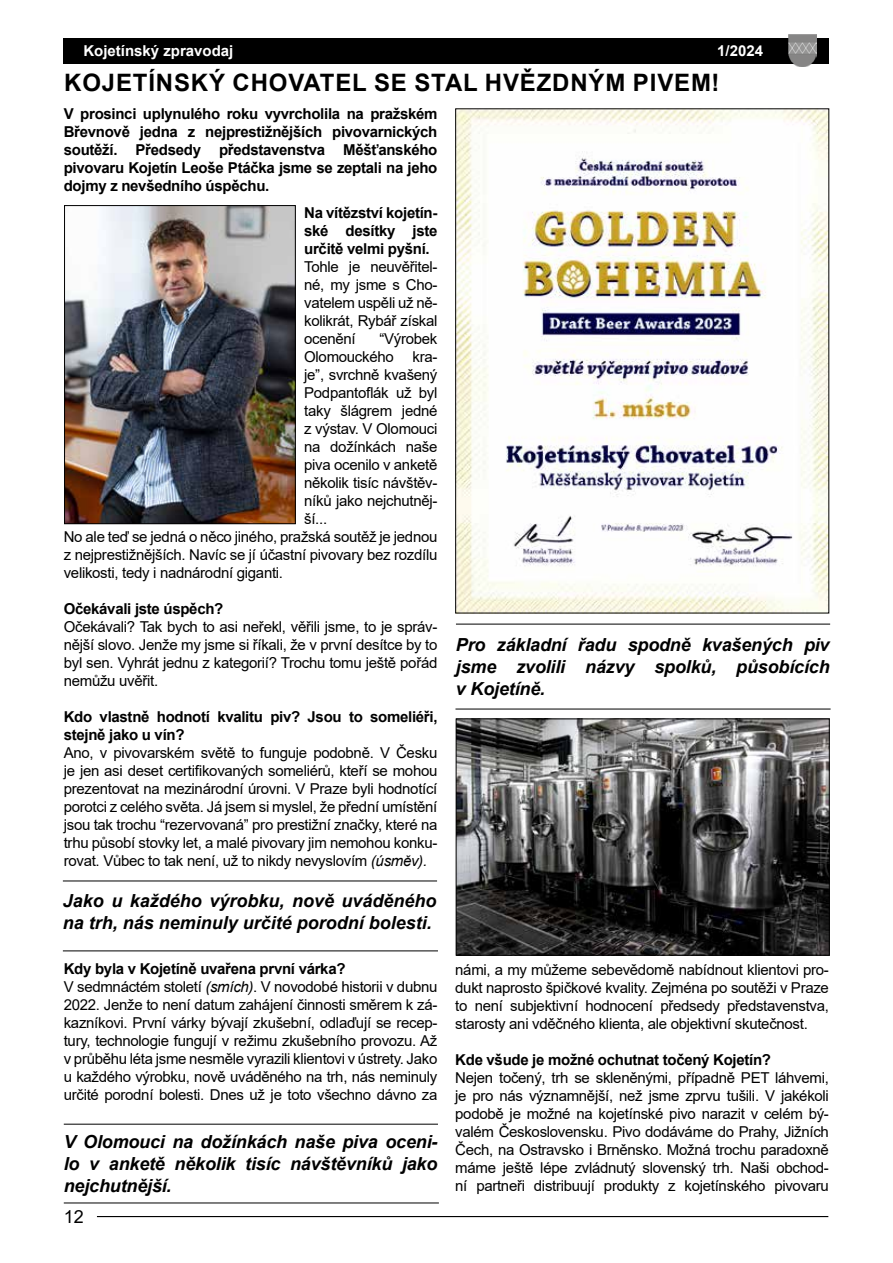
<style>
.page{position:relative;width:893px;height:1263px;background:#fff}
.page>*{position:absolute;margin:0;border:0;box-sizing:border-box;transform-origin:0 0}
.t1{font:700 24px "Arial";letter-spacing:.035em;color:#000}
.t2{font:italic 700 18px/21.6px "Arial";letter-spacing:-.01em;color:#000;text-align:justify}
.t3{font:18px "Arial";color:#000}
.t4{font:15px/18px "Arial";letter-spacing:-.02em;color:#000;text-align:justify}
.t5{font:700 15px/18px "Arial";letter-spacing:-.02em;color:#000;text-align:justify}
.t6{font:700 15px "Arial";color:#fff}
.s1{font-style:italic}
.s2{font-weight:700}
</style>
<div class="page">
<hr style="left:97px;top:1216px;width:731px;height:1px;background:#000">
<div style="left:64px;top:38px;width:765px;height:26px;background:#000"></div>
<img style="left:789px;top:34px;width:28px;height:33px">
<hr style="left:64px;top:1124px;width:374px;height:1px;background:#000">
<hr style="left:64px;top:1202px;width:375px;height:1px;background:#000">
<img style="left:457px;top:110px;width:370px;height:501px">
<img style="left:66px;top:207px;width:228px;height:315px">
<div style="left:64px;top:205px;width:232px;height:319px;border:1px solid #000"></div>
<hr style="left:456px;top:624px;width:374px;height:1px;background:#000">
<hr style="left:455px;top:709px;width:376px;height:1px;background:#000">
<img style="left:458px;top:720px;width:370px;height:233px">
<div style="left:456px;top:718px;width:374px;height:237px;border:1px solid #000"></div>
<hr style="left:63px;top:880px;width:374px;height:1px;background:#000">
<hr style="left:63px;top:950px;width:375px;height:1px;background:#000">
<p class="t6" style="left:83px;top:40px;width:152px">Kojetínský zpravodaj</p>
<p class="t6" style="left:717px;top:40px;width:47px">1/2024</p>
<h1 class="t1" style="left:64px;top:66px;width:657px">KOJETÍNSKÝ CHOVATEL SE STAL HVĚZDNÝM PIVEM!</h1>
<p class="t5" style="left:64px;top:105px;width:375px">V prosinci uplynulého roku vyvrcholila na pražském Břevnově jedna z nejprestižnějších pivovarnických soutěží. Předsedy představenstva Měšťanského pivovaru Kojetín Leoše Ptáčka jsme se zeptali na jeho dojmy z nevšedního úspěchu.</p>
<p class="t5" style="left:304px;top:204px;width:135px">Na vítězství kojetín&shy;ské desítky jste určitě velmi pyšní.</p>
<p class="t4" style="left:304px;top:258px;width:135px">Tohle je neuvěřitel&shy;né, my jsme s Cho&shy;vatelem uspěli už ně&shy;kolikrát, Rybář získal ocenění</p>
<p class="t4" style="left:304px;top:330px;width:135px;text-indent:75px">“Výrobek<br>Olomouckého</p>
<p class="t4" style="left:413px;top:348px;width:26px">kra-</p>
<p class="t4" style="left:304px;top:366px;width:135px">je”, svrchně kvašený</p>
<p class="t4" style="left:304px;top:384px;width:135px">Podpantoflák už byl</p>
<p class="t4" style="left:304px;top:402px;width:135px">taky šlágrem jedné</p>
<p class="t4" style="left:304px;top:420px;width:135px">z výstav. V Olomouci</p>
<p class="t4" style="left:304px;top:438px;width:135px">na dožínkách naše</p>
<p class="t4" style="left:304px;top:456px;width:135px">piva ocenilo v anketě</p>
<p class="t4" style="left:304px;top:474px;width:135px">několik tisíc návštěv-</p>
<p class="t4" style="left:304px;top:492px;width:135px">níků jako nejchutněj-</p>
<p class="t4" style="left:304px;top:510px;width:24px">ší...</p>
<p class="t4" style="left:64px;top:528px;width:375px">No ale teď se jedná o něco jiného, pražská soutěž je jednou</p>
<p class="t4" style="left:64px;top:546px;width:375px">z nejprestižnějších. Navíc se jí účastní pivovary bez rozdílu</p>
<p class="t4" style="left:64px;top:564px;width:221px">velikosti, tedy i nadnárodní giganti.</p>
<p class="t5" style="left:64px;top:600px;width:161px">Očekávali jste úspěch?</p>
<p class="t4" style="left:64px;top:618px;width:375px">Očekávali? Tak bych to asi neřekl, věřili jsme, to je správ&shy;nější slovo. Jenže my jsme si říkali, že v první desítce by to byl sen. Vyhrát jednu z kategorií? Trochu tomu ještě pořád nemůžu uvěřit.</p>
<p class="t5" style="left:64px;top:708px;width:375px">Kdo vlastně hodnotí kvalitu piv? Jsou to someliéři, stejně jako u vín?</p>
<p class="t4" style="left:64px;top:744px;width:375px">Ano, v pivovarském světě to funguje podobně. V Česku je jen asi deset certifikovaných someliérů, kteří se mohou prezentovat na mezinárodní úrovni. V Praze byli hodnotící porotci z celého světa. Já jsem si myslel, že přední umístění jsou tak trochu “rezervovaná” pro prestižní značky, které na trhu působí stovky let, a malé pivovary jim nemohou konku&shy;rovat. Vůbec to tak není, už to nikdy nevyslovím <span class="s1">(úsměv).</span></p>
<p class="t2" style="left:456px;top:635px;width:375px">Pro základní řadu spodně kvašených piv jsme zvolili názvy spolků, působících v Kojetíně.</p>
<p class="t2" style="left:63px;top:891px;width:375px">Jako u každého výrobku, nově uváděného na trh, nás neminuly určité porodní bolesti.</p>
<p class="t4" style="left:64px;top:960px;width:375px;text-align:left"><span class="s2">Kdy byla v Kojetíně uvařena první várka?<br></span>V sedmnáctém století <span class="s1">(smích)</span>. V novodobé historii v dubnu 2022. Jenže to není datum zahájení činnosti směrem k zá&shy;kazníkovi. První várky bývají zkušební, odlaďují se recep&shy;tury, technologie fungují v režimu zkušebního provozu. Až v průběhu léta jsme nesměle vyrazili klientovi v ústrety. Jako u každého výrobku, nově uváděného na trh, nás neminuly určité porodní bolesti. Dnes už je toto všechno dávno za</p>
<p class="t2" style="left:64px;top:1132px;width:375px">V Olomouci na dožínkách naše piva oceni&shy;lo v anketě několik tisíc návštěvníků jako nejchutnější.</p>
<p class="t3" style="left:64px;top:1204px;width:22px">12</p>
<p class="t4" style="left:455px;top:961px;width:375px">námi, a my můžeme sebevědomě nabídnout klientovi pro&shy;dukt naprosto špičkové kvality. Zejména po soutěži v Praze to není subjektivní hodnocení předsedy představenstva, starosty ani vděčného klienta, ale objektivní skutečnost.</p>
<p class="t5" style="left:455px;top:1051px;width:317px">Kde všude je možné ochutnat točený Kojetín?</p>
<p class="t4" style="left:455px;top:1069px;width:375px">Nejen točený, trh se skleněnými, případně PET láhvemi, je pro nás významnější, než jsme zprvu tušili. V jakékoli podobě je možné na kojetínské pivo narazit v celém bý&shy;valém Československu. Pivo dodáváme do Prahy, Jižních Čech, na Ostravsko i Brněnsko. Možná trochu paradoxně máme ještě lépe zvládnutý slovenský trh. Naši obchod&shy;ní partneři distribuují produkty z kojetínského pivovaru</p>
</div>
